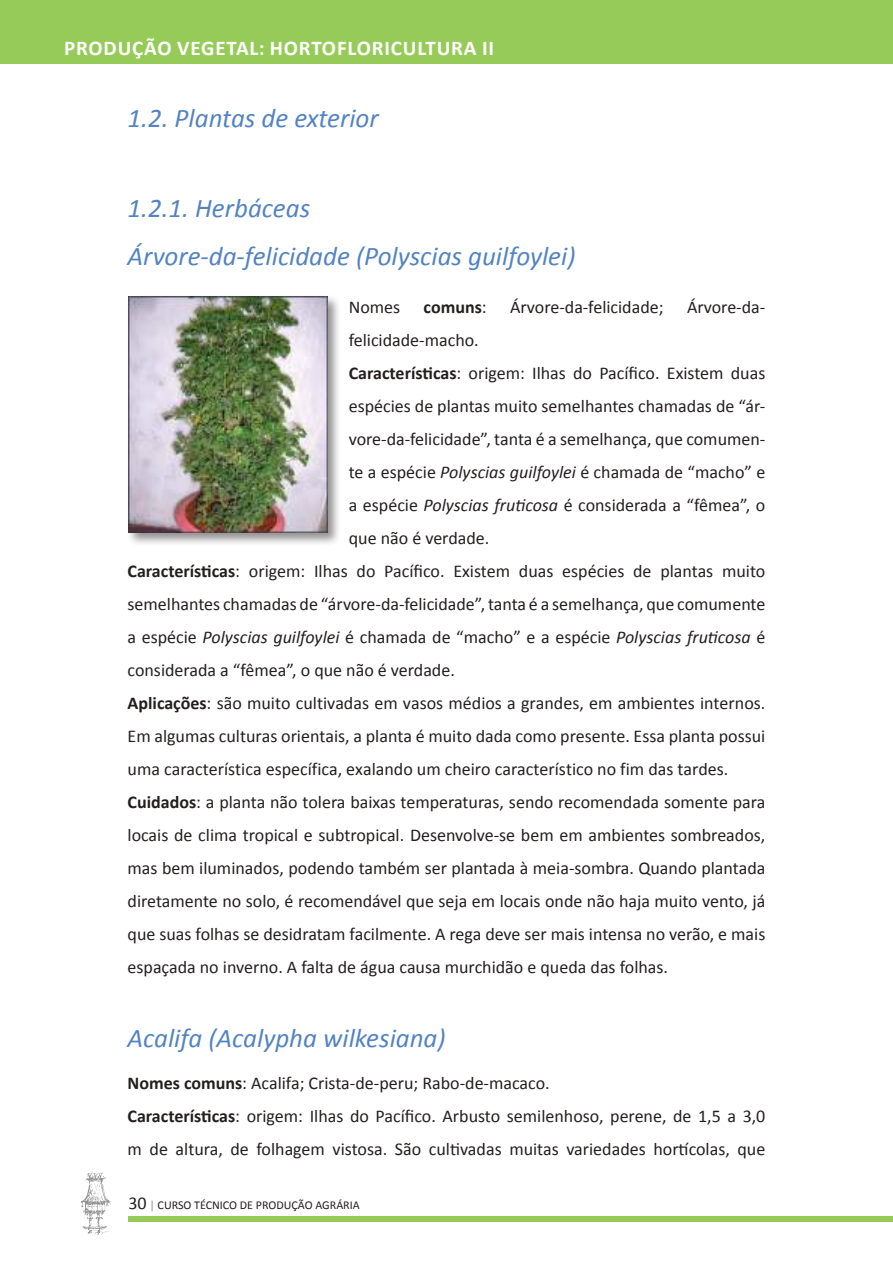
<style>
.page{position:relative;width:893px;height:1263px;background:#fff}
.page>*{position:absolute;margin:0;border:0;box-sizing:border-box;transform-origin:0 0}
.t1{font:italic 27px/48px "Calibri";color:#5383c3}
.t2{font:700 21px "Calibri";letter-spacing:.04em;color:#fff}
.t3{font:18px/33px "Calibri";color:#241f1f}
.t4{font:italic 18px "Calibri";color:#241f1f}
.t5{font:700 18px "Calibri";color:#241f1f}
.t6{font:12px "Calibri";color:#241f1f}
.s1{font-weight:400}
.s2{font-weight:700}
.s3{font-style:italic}
.s4{font-style:normal}
.s5{font-size:18px}
.s6{color:#919193}
</style>
<div class="page">
<div style="left:128px;top:1216px;width:765px;height:5px;background:#97cb59"></div>
<div style="left:0;top:0;width:893px;height:64px;background:#97cb59"></div>
<svg style="left:80px;top:1171px;width:31px;height:64px"></svg>
<div style="left:126px;top:294px;width:216px;height:253px;background:#241f1f;opacity:.5"></div>
<img style="left:128px;top:297px;width:199px;height:236px">
<p class="t2" style="left:64px;top:35px;width:432px">PRODUÇÃO VEGETAL: HORTOFLORICULTURA II</p>
<h1 class="t1" style="left:128px;top:92px;width:253px">1.2. Plantas de exterior</h1>
<h1 class="t1" style="left:128px;top:182px;width:449px">1.2.1. Herbáceas<br>Árvore-da-felicidade (Polyscias guilfoylei)</h1>
<p class="t3" style="left:349px;top:289px;width:53px">Nomes</p>
<p class="t5" style="left:424px;top:295px;width:65px">comuns<span class="s1">:</span></p>
<p class="t3" style="left:510px;top:289px;width:155px">Árvore-da-felicidade;</p>
<p class="t3" style="left:687px;top:289px;width:80px">Árvore-da-</p>
<p class="t3" style="left:349px;top:322px;width:132px">felicidade-macho.</p>
<p class="t3" style="left:349px;top:355px;width:418px"><span class="s2">Características</span>: origem: Ilhas do Pacífico. Existem duas</p>
<p class="t3" style="left:349px;top:388px;width:418px">espécies de plantas muito semelhantes chamadas de “ár-</p>
<p class="t3" style="left:349px;top:421px;width:418px">vore-da-felicidade”, tanta é a semelhança, que comumen-</p>
<p class="t3" style="left:349px;top:454px;width:418px">te a espécie <span class="s3">Polyscias guilfoylei</span> é chamada de “macho” e</p>
<p class="t3" style="left:349px;top:487px;width:418px">a espécie <span class="s3">Polyscias fruticosa</span> é considerada a “fêmea”, o</p>
<p class="t3" style="left:349px;top:520px;width:142px">que não é verdade.</p>
<p class="t3" style="left:128px;top:553px;width:639px"><span class="s2">Características</span>: origem: Ilhas do Pacífico. Existem duas espécies de plantas muito</p>
<p class="t3" style="left:128px;top:586px;width:639px">semelhantes chamadas de “árvore-da-felicidade”, tanta é a semelhança, que comumente</p>
<p class="t4" style="left:128px;top:625px;width:639px"><span class="s4">a espécie</span> Polyscias guilfoylei <span class="s4">é chamada de “macho” e a espécie</span> Polyscias fruticosa <span class="s4">é</span></p>
<p class="t3" style="left:128px;top:652px;width:329px">considerada a “fêmea”, o que não é verdade.</p>
<p class="t3" style="left:128px;top:685px;width:639px"><span class="s2">Aplicações</span>: são muito cultivadas em vasos médios a grandes, em ambientes internos.</p>
<p class="t3" style="left:128px;top:718px;width:639px">Em algumas culturas orientais, a planta é muito dada como presente. Essa planta possui</p>
<p class="t3" style="left:128px;top:751px;width:602px">uma característica específica, exalando um cheiro característico no fim das tardes.</p>
<p class="t3" style="left:128px;top:784px;width:639px"><span class="s2">Cuidados</span>: a planta não tolera baixas temperaturas, sendo recomendada somente para</p>
<p class="t3" style="left:128px;top:817px;width:639px">locais de clima tropical e subtropical. Desenvolve-se bem em ambientes sombreados,</p>
<p class="t3" style="left:128px;top:850px;width:639px">mas bem iluminados, podendo também ser plantada à meia-sombra. Quando plantada</p>
<p class="t3" style="left:128px;top:883px;width:639px">diretamente no solo, é recomendável que seja em locais onde não haja muito vento, já</p>
<p class="t3" style="left:128px;top:916px;width:639px">que suas folhas se desidratam facilmente. A rega deve ser mais intensa no verão, e mais</p>
<p class="t3" style="left:128px;top:949px;width:542px">espaçada no inverno. A falta de água causa murchidão e queda das folhas.</p>
<h1 class="t1" style="left:128px;top:1013px;width:320px">Acalifa (Acalypha wilkesiana)</h1>
<p class="t3" style="left:128px;top:1065px;width:639px"><span class="s2">Nomes comuns</span>: Acalifa; Crista-de-peru; Rabo-de-macaco.<br><span class="s2">Características</span>: origem: Ilhas do Pacífico. Arbusto semilenhoso, perene, de 1,5 a 3,0 m de altura, de folhagem vistosa. São cultivadas muitas variedades hortícolas, que</p>
<p class="t6" style="left:128px;top:1198px;width:233px"><span class="s5">30</span> <span class="s6">|</span> CURSO TÉCNICO DE PRODUÇÃO AGRÁRIA</p>
</div>
